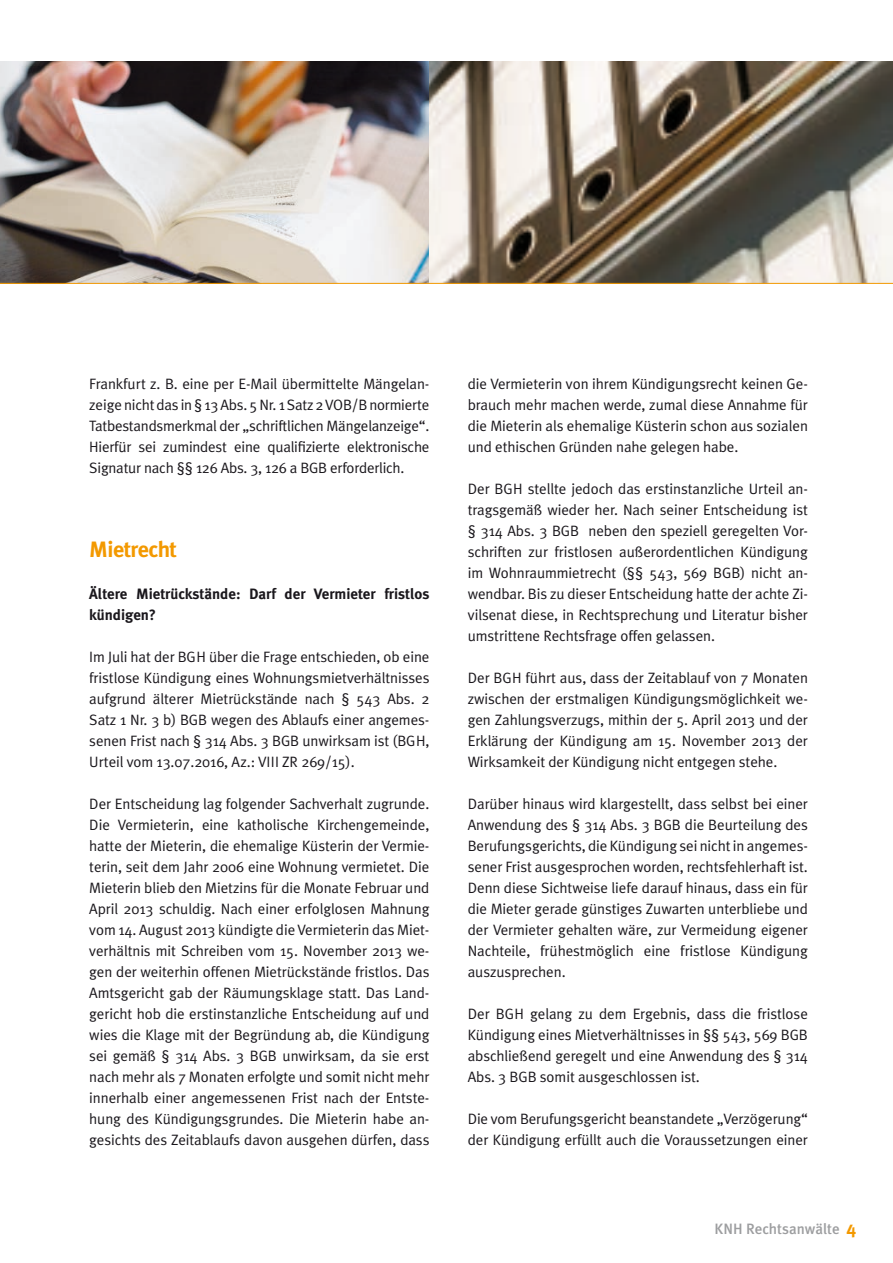
<style>
.page{position:relative;width:893px;height:1263px;background:#fff}
.page>*{position:absolute;margin:0;border:0;box-sizing:border-box;transform-origin:0 0}
.t1{font:700 22.2px "Meta Plus";letter-spacing:-.025em;color:#f39900}
.t2{font:15px/21px "Meta Plus Normal";letter-spacing:-.005em;color:#1a171c;text-align:justify}
.t3{font:700 15px/21px "Meta Plus";letter-spacing:-.005em;color:#1a171c}
.t4{font:500 15px "Meta Plus";color:#9d9ea0}
.s1{font-weight:700;font-size:18px;color:#f39900}
</style>
<div class="page">
<img style="left:429px;top:62px;width:464px;height:221px">
<img style="left:0;top:62px;width:429px;height:221px">
<hr style="left:0;top:283px;width:893px;height:1px;background:#f39900">
<p class="t2" style="left:89px;top:373px;width:342px">Frankfurt z. B. eine per E-Mail übermittelte Mängelan&shy;zeige nicht das in § 13 Abs. 5 Nr. 1 Satz 2 VOB/B normierte Tatbestandsmerkmal der „schriftlichen Mängelanzeige“.<br>Hierfür sei zumindest eine qualifizierte elektronische</p>
<p class="t2" style="left:89px;top:457px;width:317px">Signatur nach §§ 126 Abs. 3, 126 a BGB erforderlich.</p>
<p class="t1" style="left:89px;top:536px;width:89px">Mietrecht</p>
<p class="t3" style="left:89px;top:583px;width:342px">Ältere Mietrückstände: Darf der Vermieter fristlos kündigen?</p>
<p class="t2" style="left:89px;top:646px;width:342px">Im Juli hat der BGH über die Frage entschieden, ob eine fristlose Kündigung eines Wohnungsmietverhältnisses aufgrund älterer Mietrückstände nach § 543 Abs. 2<br>Satz 1 Nr. 3 b) BGB wegen des Ablaufs einer angemes&shy;senen Frist nach § 314 Abs. 3 BGB unwirksam ist (BGH, Urteil vom 13.07.2016, Az.: VIII ZR 269/15).</p>
<p class="t2" style="left:89px;top:793px;width:342px">Der Entscheidung lag folgender Sachverhalt zugrunde.<br>Die Vermieterin, eine katholische Kirchengemeinde, hatte der Mieterin, die ehemalige Küsterin der Vermie&shy;terin, seit dem Jahr 2006 eine Wohnung vermietet. Die Mieterin blieb den Mietzins für die Monate Februar und April 2013 schuldig. Nach einer erfolglosen Mahnung vom 14. August 2013 kündigte die Vermieterin das Miet&shy;verhältnis mit Schreiben vom 15. November 2013 we&shy;gen der weiterhin offenen Mietrückstände fristlos. Das Amtsgericht gab der Räumungsklage statt. Das Land&shy;gericht hob die erstinstanzliche Entscheidung auf und wies die Klage mit der Begründung ab, die Kündigung sei gemäß § 314 Abs. 3 BGB unwirksam, da sie erst nach mehr als 7 Monaten erfolgte und somit nicht mehr innerhalb einer angemessenen Frist nach der Entste&shy;hung des Kündigungsgrundes. Die Mieterin habe an&shy;gesichts des Zeitablaufs davon ausgehen dürfen, dass</p>
<p class="t2" style="left:468px;top:373px;width:342px">die Vermieterin von ihrem Kündigungsrecht keinen Ge&shy;brauch mehr machen werde, zumal diese Annahme für die Mieterin als ehemalige Küsterin schon aus sozialen und ethischen Gründen nahe gelegen habe.</p>
<p class="t2" style="left:468px;top:478px;width:342px">Der BGH stellte jedoch das erstinstanzliche Urteil an&shy;tragsgemäß wieder her. Nach seiner Entscheidung ist § 314 Abs. 3 BGB neben den speziell geregelten Vor&shy;schriften zur fristlosen außerordentlichen Kündigung im Wohnraummietrecht (§§ 543, 569 BGB) nicht an&shy;wendbar. Bis zu dieser Entscheidung hatte der achte Zi&shy;vilsenat diese, in Rechtsprechung und Literatur bisher umstrittene Rechtsfrage offen gelassen.</p>
<p class="t2" style="left:468px;top:667px;width:342px">Der BGH führt aus, dass der Zeitablauf von 7 Monaten zwischen der erstmaligen Kündigungsmöglichkeit we&shy;gen Zahlungsverzugs, mithin der 5. April 2013 und der Erklärung der Kündigung am 15. November 2013 der Wirksamkeit der Kündigung nicht entgegen stehe.</p>
<p class="t2" style="left:468px;top:793px;width:342px">Darüber hinaus wird klargestellt, dass selbst bei einer Anwendung des § 314 Abs. 3 BGB die Beurteilung des Berufungsgerichts, die Kündigung sei nicht in angemes&shy;sener Frist ausgesprochen worden, rechtsfehlerhaft ist.<br>Denn diese Sichtweise liefe darauf hinaus, dass ein für die Mieter gerade günstiges Zuwarten unterbliebe und der Vermieter gehalten wäre, zur Vermeidung eigener Nachteile, frühestmöglich eine fristlose Kündigung auszusprechen.</p>
<p class="t2" style="left:468px;top:1003px;width:342px">Der BGH gelang zu dem Ergebnis, dass die fristlose Kündigung eines Mietverhältnisses in §§ 543, 569 BGB abschließend geregelt und eine Anwendung des § 314<br>Abs. 3 BGB somit ausgeschlossen ist.</p>
<p class="t2" style="left:468px;top:1108px;width:342px">Die vom Berufungsgericht beanstandete „Verzögerung“ der Kündigung erfüllt auch die Voraussetzungen einer</p>
<p class="t4" style="left:714px;top:1220px;width:144px">KNH Rechtsanwälte <span class="s1">4</span></p>
</div>
